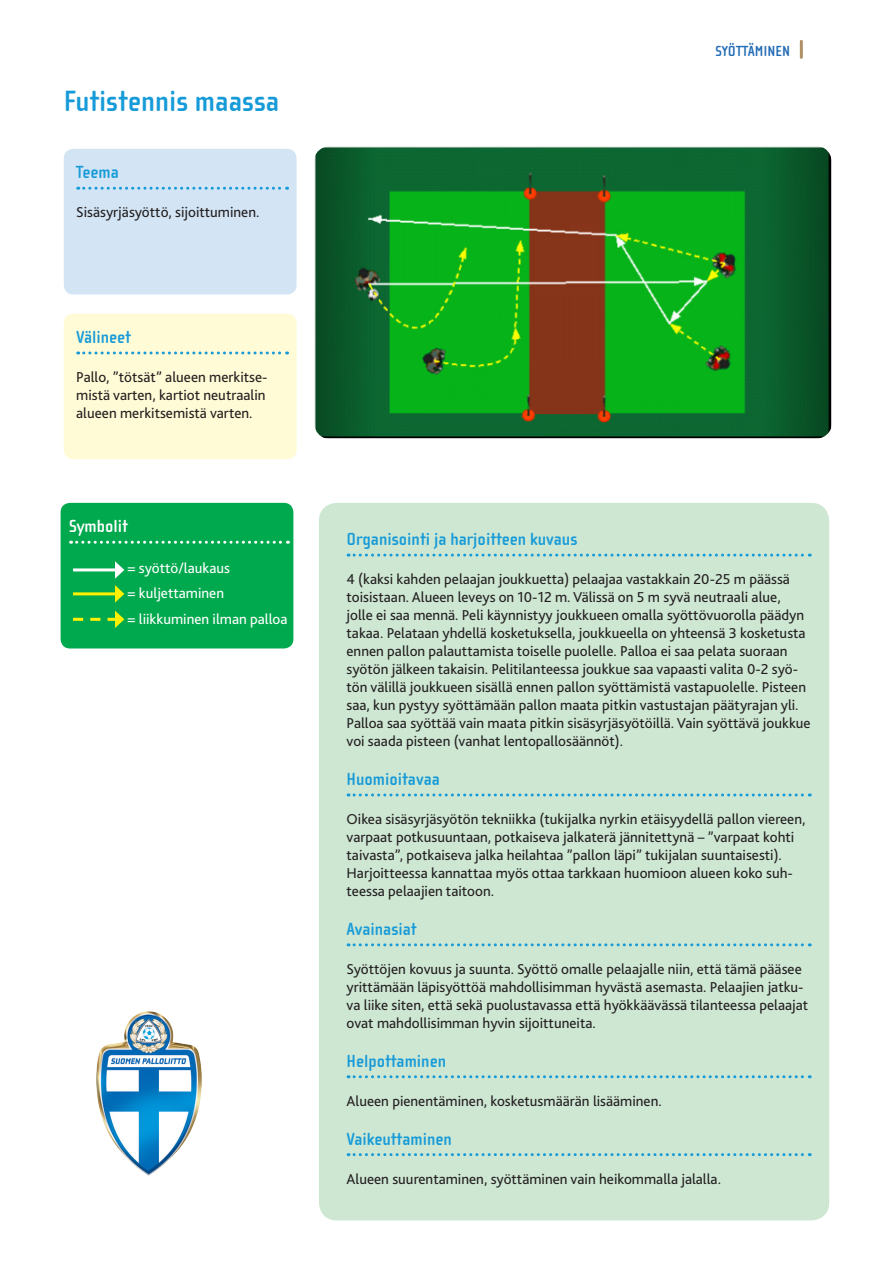
<style>
.page{position:relative;width:893px;height:1263px;background:#fff}
.page>*{position:absolute;margin:0;border:0;box-sizing:border-box;transform-origin:0 0}
.Harjoitusotsikko{font:700 30px "Cholla Sans OT";color:#179bd8}
.Harjoituslaatikko_ot{font:700 18px "Cholla Sans OT";color:#179bd8}
.Harjoituslaatikko_ot-2{font:700 18px "Cholla Sans OT";color:#fff}
.Leipäteksti{font:15px/18px "Bliss 2";color:#231f20}
.Leipäteksti-2{font:15px "Bliss 2";color:#fff}
.Sivunumero{font:700 15px "Cholla Sans OT";color:#226bb5}
</style>
<div class="page">
<div style="left:64px;top:149px;width:233px;height:145px;background:#d3e5f5;border-radius:9px"></div>
<svg style="left:78px;top:187px;width:210px;height:3px"></svg>
<div style="left:319px;top:503px;width:510px;height:717px;background:#cee7d3;border-radius:18px"></div>
<svg style="left:348px;top:554px;width:462px;height:3px"></svg>
<svg style="left:348px;top:793px;width:462px;height:3px"></svg>
<svg style="left:348px;top:943px;width:462px;height:3px"></svg>
<svg style="left:348px;top:1075px;width:462px;height:3px"></svg>
<svg style="left:348px;top:1153px;width:462px;height:3px"></svg>
<hr style="left:800px;top:41px;width:3px;height:16px;background:#b09065">
<div style="left:64px;top:314px;width:233px;height:145px;background:#fffbd6;border-radius:9px"></div>
<svg style="left:78px;top:351px;width:210px;height:3px"></svg>
<div style="left:61px;top:503px;width:232px;height:145px;background:#00a94e;border-radius:9px"></div>
<svg style="left:71px;top:541px;width:217px;height:3px"></svg>
<hr style="left:73px;top:568px;width:45px;height:3px;background:#fff">
<svg style="left:115px;top:561px;width:9px;height:18px"></svg>
<hr style="left:73px;top:592px;width:45px;height:3px;background:#fff101">
<svg style="left:115px;top:585px;width:9px;height:18px"></svg>
<svg style="left:73px;top:611px;width:51px;height:17px"></svg>
<img style="left:314px;top:146px;width:518px;height:293px">
<img style="left:96px;top:1011px;width:106px;height:165px">
<p class="Harjoitusotsikko" style="left:64px;top:85px;width:217px">Futistennis maassa</p>
<p class="Harjoituslaatikko_ot" style="left:76px;top:163px;width:44px">Teema</p>
<p class="Leipäteksti" style="left:76px;top:203px;width:185px">Sisäsyrjäsyöttö, sijoittuminen.</p>
<p class="Harjoituslaatikko_ot" style="left:76px;top:327px;width:56px">Välineet</p>
<p class="Leipäteksti" style="left:76px;top:368px;width:193px">Pallo, ”tötsät” alueen merkitse&shy;mistä varten, kartiot neutraalin alueen merkitsemistä varten.</p>
<p class="Harjoituslaatikko_ot-2" style="left:69px;top:517px;width:60px">Symbolit</p>
<p class="Leipäteksti-2" style="left:128px;top:559px;width:104px">= syöttö/laukaus</p>
<p class="Leipäteksti-2" style="left:128px;top:584px;width:98px">= kuljettaminen</p>
<p class="Leipäteksti-2" style="left:128px;top:609px;width:161px">= liikkuminen ilman palloa</p>
<p class="Sivunumero" style="left:716px;top:43px;width:76px">SYÖTTÄMINEN</p>
<p class="Harjoituslaatikko_ot" style="left:347px;top:529px;width:232px">Organisointi ja harjoitteen kuvaus</p>
<p class="Leipäteksti" style="left:347px;top:570px;width:466px">4 (kaksi kahden pelaajan joukkuetta) pelaajaa vastakkain 20-25 m päässä toisistaan. Alueen leveys on 10-12 m. Välissä on 5 m syvä neutraali alue,<br>jolle ei saa mennä. Peli käynnistyy joukkueen omalla syöttövuorolla päädyn takaa. Pelataan yhdellä kosketuksella, joukkueella on yhteensä 3 kosketusta ennen pallon palauttamista toiselle puolelle. Palloa ei saa pelata suoraan syötön jälkeen takaisin. Pelitilanteessa joukkue saa vapaasti valita 0-2 syö&shy;tön välillä joukkueen sisällä ennen pallon syöttämistä vastapuolelle. Pisteen saa, kun pystyy syöttämään pallon maata pitkin vastustajan päätyrajan yli.<br>Palloa saa syöttää vain maata pitkin sisäsyrjäsyötöillä. Vain syöttävä joukkue voi saada pisteen (vanhat lentopallosäännöt).</p>
<p class="Harjoituslaatikko_ot" style="left:347px;top:769px;width:95px">Huomioitavaa</p>
<p class="Leipäteksti" style="left:347px;top:810px;width:460px">Oikea sisäsyrjäsyötön tekniikka (tukijalka nyrkin etäisyydellä pallon viereen, varpaat potkusuuntaan, potkaiseva jalkaterä jännitettynä – ”varpaat kohti taivasta”, potkaiseva jalka heilahtaa ”pallon läpi” tukijalan suuntaisesti).<br>Harjoitteessa kannattaa myös ottaa tarkkaan huomioon alueen koko suh&shy;teessa pelaajien taitoon.</p>
<p class="Harjoituslaatikko_ot" style="left:347px;top:919px;width:72px">Avainasiat</p>
<p class="Leipäteksti" style="left:347px;top:960px;width:463px">Syöttöjen kovuus ja suunta. Syöttö omalle pelaajalle niin, että tämä pääsee yrittämään läpisyöttöä mahdollisimman hyvästä asemasta. Pelaajien jatku&shy;va liike siten, että sekä puolustavassa että hyökkäävässä tilanteessa pelaajat ovat mahdollisimman hyvin sijoittuneita.</p>
<p class="Harjoituslaatikko_ot" style="left:347px;top:1051px;width:101px">Helpottaminen</p>
<p class="Leipäteksti" style="left:347px;top:1092px;width:317px">Alueen pienentäminen, kosketusmäärän lisääminen.</p>
<p class="Harjoituslaatikko_ot" style="left:347px;top:1129px;width:107px">Vaikeuttaminen</p>
<p class="Leipäteksti" style="left:347px;top:1169px;width:376px">Alueen suurentaminen, syöttäminen vain heikommalla jalalla.</p>
</div>
